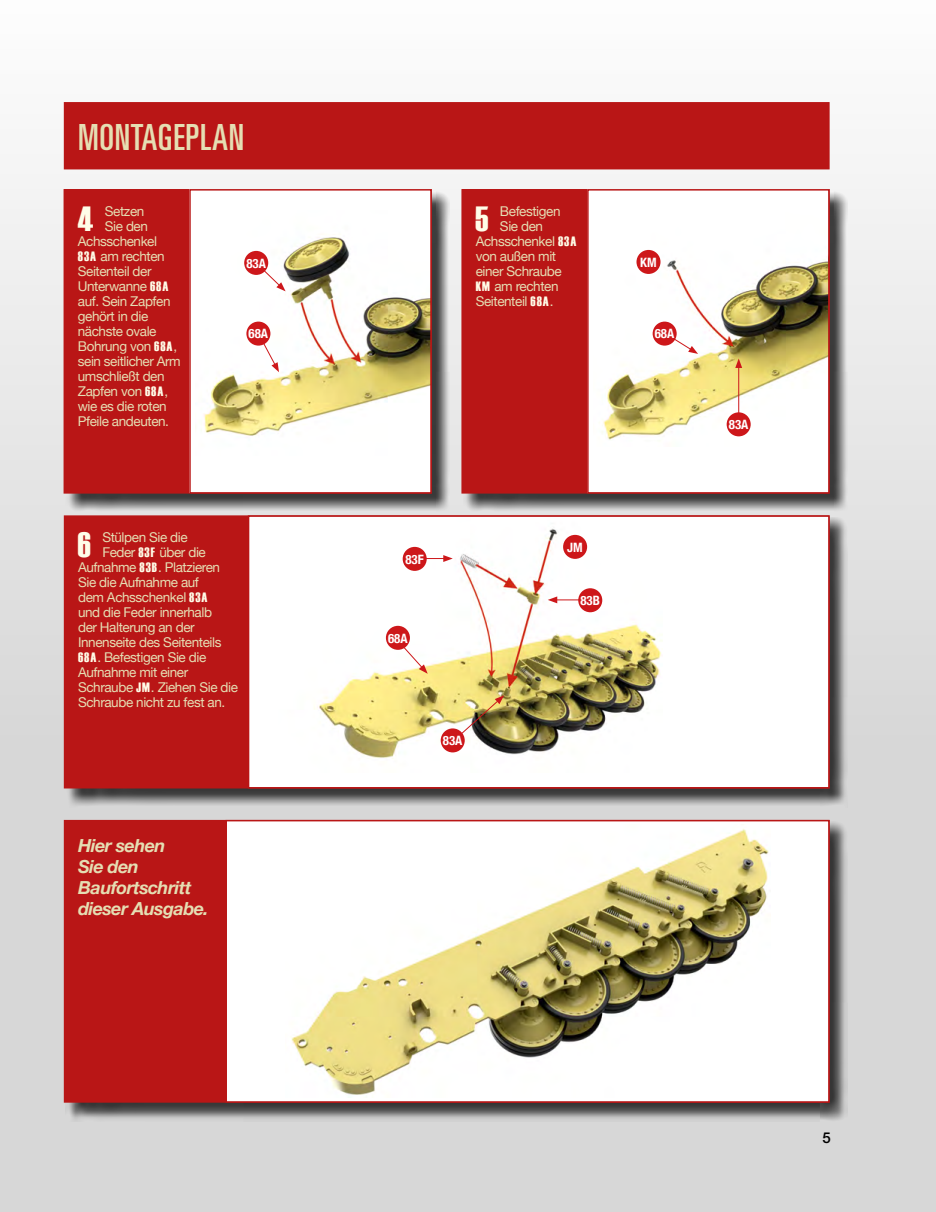
<style>
.page{position:relative;width:936px;height:1212px;background:#fff}
.page>*{position:absolute;margin:0;border:0;box-sizing:border-box;transform-origin:0 0}
.t1{font:ultra-condensed 36px "Univers";letter-spacing:.02em;color:#e5deb3}
.t2{font:34.95px "Haettenschweiler";color:#fffde8}
.t3{font:italic 700 18px/21px "Helvetica Neue";letter-spacing:-.03em;color:#e5deb3}
.t4{font:500 15px "Helvetica Neue LT Std";color:#000}
.t5{font:13.5px "Helvetica Neue";letter-spacing:-.03em;color:#e5deb3}
.t6{font:700 condensed 12.9px "Helvetica Neue";color:#fff}
.s1{font-family:"Haettenschweiler";color:#fffde8}
</style>
<div class="page">
<div style="left:0;top:0;width:935px;height:1212px;background:linear-gradient(to bottom,#f8f8f8,#cecbcb)"></div>
<div style="left:65px;top:103px;width:763px;height:66px;background:#b91616"></div>
<div style="left:64px;top:102px;width:765px;height:67px;border:2px solid #b91616"></div>
<div style="left:66px;top:517px;width:782px;height:290px;background:#000;opacity:.75"></div>
<div style="left:65px;top:516px;width:763px;height:272px;background:#b91616"></div>
<div style="left:66px;top:822px;width:782px;height:300px;background:#000;opacity:.75"></div>
<div style="left:65px;top:821px;width:763px;height:281px;background:#b91616"></div>
<div style="left:248px;top:516px;width:580px;height:272px;background:#fff"></div>
<img style="left:314px;top:528px;width:349px;height:231px">
<div style="left:248px;top:515px;width:581px;height:273px;border:2px solid #b91616"></div>
<div style="left:226px;top:821px;width:602px;height:281px;background:#fff"></div>
<img style="left:291px;top:829px;width:478px;height:266px">
<div style="left:225px;top:820px;width:604px;height:283px;border:2px solid #b91616"></div>
<hr style="left:415px;top:558px;width:30px;height:1px;background:#cd171a">
<svg style="left:443px;top:555px;width:9px;height:7px"></svg>
<div style="left:402px;top:547px;width:24px;height:24px;background:#cd171a;border-radius:50%"></div>
<hr style="left:555px;top:599px;width:30px;height:1px;background:#cd171a">
<svg style="left:547px;top:596px;width:10px;height:7px"></svg>
<div style="left:578px;top:588px;width:24px;height:24px;background:#cd171a;border-radius:50%"></div>
<div style="left:65px;top:191px;width:385px;height:322px;background:#000;opacity:.75"></div>
<div style="left:64px;top:190px;width:367px;height:303px;background:#b91616"></div>
<div style="left:463px;top:191px;width:385px;height:322px;background:#000;opacity:.75"></div>
<div style="left:462px;top:190px;width:366px;height:303px;background:#b91616"></div>
<div style="left:190px;top:190px;width:241px;height:303px;background:#fff"></div>
<img style="left:195px;top:237px;width:233px;height:199px">
<div style="left:189px;top:189px;width:242px;height:305px;border:2px solid #b91616"></div>
<div style="left:588px;top:190px;width:240px;height:303px;background:#fff"></div>
<img style="left:602px;top:249px;width:224px;height:191px">
<div style="left:587px;top:189px;width:242px;height:305px;border:2px solid #b91616"></div>
<hr style="left:738px;top:366px;width:1px;height:49px;background:#cd171a">
<svg style="left:735px;top:358px;width:7px;height:10px"></svg>
<div style="left:726px;top:412px;width:24px;height:24px;background:#cd171a;border-radius:50%"></div>
<svg style="left:259px;top:266px;width:26px;height:25px"></svg>
<div style="left:244px;top:251px;width:24px;height:24px;background:#cd171a;border-radius:50%"></div>
<svg style="left:261px;top:340px;width:18px;height:32px"></svg>
<div style="left:246px;top:322px;width:24px;height:24px;background:#cd171a;border-radius:50%"></div>
<svg style="left:667px;top:334px;width:31px;height:20px"></svg>
<div style="left:652px;top:322px;width:24px;height:24px;background:#cd171a;border-radius:50%"></div>
<div style="left:636px;top:250px;width:24px;height:24px;background:#cd171a;border-radius:50%"></div>
<div style="left:563px;top:535px;width:24px;height:24px;background:#cd171a;border-radius:50%"></div>
<svg style="left:403px;top:646px;width:24px;height:28px"></svg>
<div style="left:386px;top:626px;width:24px;height:24px;background:#cd171a;border-radius:50%"></div>
<svg style="left:459px;top:695px;width:45px;height:41px;background:#b3a168"></svg>
<div style="left:440px;top:728px;width:24px;height:24px;background:#cd171a;border-radius:50%"></div>
<h1 class="t1" style="left:78px;top:117px;width:168px">MONTAGEPLAN</h1>
<h2 class="t2" style="left:78px;top:199px;width:17px">4</h2>
<p class="t5" style="left:105px;top:202px;width:41px">Setzen</p>
<p class="t5" style="left:105px;top:217px;width:45px">Sie den</p>
<p class="t5" style="left:78px;top:232px;width:81px">Achsschenkel</p>
<p class="t5" style="left:78px;top:247px;width:88px"><span class="s1">83A</span> am rechten</p>
<p class="t5" style="left:78px;top:262px;width:75px">Seitenteil der</p>
<p class="t5" style="left:78px;top:277px;width:92px">Unterwanne <span class="s1">68A</span></p>
<p class="t5" style="left:78px;top:292px;width:94px">auf. Sein Zapfen</p>
<p class="t5" style="left:78px;top:307px;width:72px">gehört in die</p>
<p class="t5" style="left:78px;top:322px;width:80px">nächste ovale</p>
<p class="t5" style="left:78px;top:337px;width:101px">Bohrung von <span class="s1">68A</span>,</p>
<p class="t5" style="left:78px;top:352px;width:104px">sein seitlicher Arm</p>
<p class="t5" style="left:78px;top:367px;width:88px">umschließt den</p>
<p class="t5" style="left:78px;top:382px;width:92px">Zapfen von <span class="s1">68A</span>,</p>
<p class="t5" style="left:78px;top:397px;width:90px">wie es die roten</p>
<p class="t5" style="left:78px;top:412px;width:93px">Pfeile andeuten.</p>
<p class="t6" style="left:246px;top:252px;width:21px">83A</p>
<h2 class="t2" style="left:475px;top:199px;width:15px">5</h2>
<p class="t5" style="left:500px;top:202px;width:62px">Befestigen</p>
<p class="t5" style="left:500px;top:217px;width:45px">Sie den</p>
<p class="t5" style="left:475px;top:232px;width:102px">Achsschenkel <span class="s1">83A</span></p>
<p class="t5" style="left:475px;top:247px;width:82px">von außen mit</p>
<p class="t5" style="left:475px;top:262px;width:87px">einer Schraube</p>
<p class="t5" style="left:475px;top:277px;width:84px"><span class="s1">KM</span> am rechten</p>
<p class="t5" style="left:475px;top:292px;width:79px">Seitenteil <span class="s1">68A</span>.</p>
<p class="t6" style="left:640px;top:251px;width:18px">KM</p>
<p class="t6" style="left:248px;top:323px;width:21px">68A</p>
<p class="t6" style="left:654px;top:323px;width:21px">68A</p>
<h2 class="t2" style="left:77px;top:525px;width:15px">6</h2>
<p class="t5" style="left:102px;top:528px;width:87px">Stülpen Sie die</p>
<p class="t5" style="left:102px;top:543px;width:105px">Feder <span class="s1">83F</span> über die</p>
<p class="t5" style="left:78px;top:558px;width:143px">Aufnahme <span class="s1">83B</span>. Platzieren</p>
<p class="t5" style="left:78px;top:573px;width:122px">Sie die Aufnahme auf</p>
<p class="t5" style="left:78px;top:588px;width:131px">dem Achsschenkel <span class="s1">83A</span></p>
<p class="t5" style="left:78px;top:603px;width:135px">und die Feder innerhalb</p>
<p class="t5" style="left:78px;top:618px;width:118px">der Halterung an der</p>
<p class="t5" style="left:78px;top:633px;width:145px">Innenseite des Seitenteils</p>
<p class="t5" style="left:78px;top:648px;width:130px"><span class="s1">68A</span>. Befestigen Sie die</p>
<p class="t5" style="left:78px;top:663px;width:112px">Aufnahme mit einer</p>
<p class="t5" style="left:78px;top:678px;width:161px">Schraube <span class="s1">JM</span>. Ziehen Sie die</p>
<p class="t5" style="left:78px;top:693px;width:149px">Schraube nicht zu fest an.</p>
<h3 class="t3" style="left:78px;top:835px;width:132px">Hier sehen<br>Sie den<br>Baufortschritt dieser Ausgabe.</h3>
<p class="t6" style="left:405px;top:548px;width:20px">83F</p>
<p class="t6" style="left:388px;top:627px;width:21px">68A</p>
<p class="t6" style="left:443px;top:730px;width:21px">83A</p>
<p class="t6" style="left:567px;top:536px;width:17px">JM</p>
<p class="t6" style="left:580px;top:590px;width:21px">83B</p>
<p class="t6" style="left:728px;top:414px;width:21px">83A</p>
<p class="t4" style="left:822px;top:1129px;width:10px">5</p>
</div>
